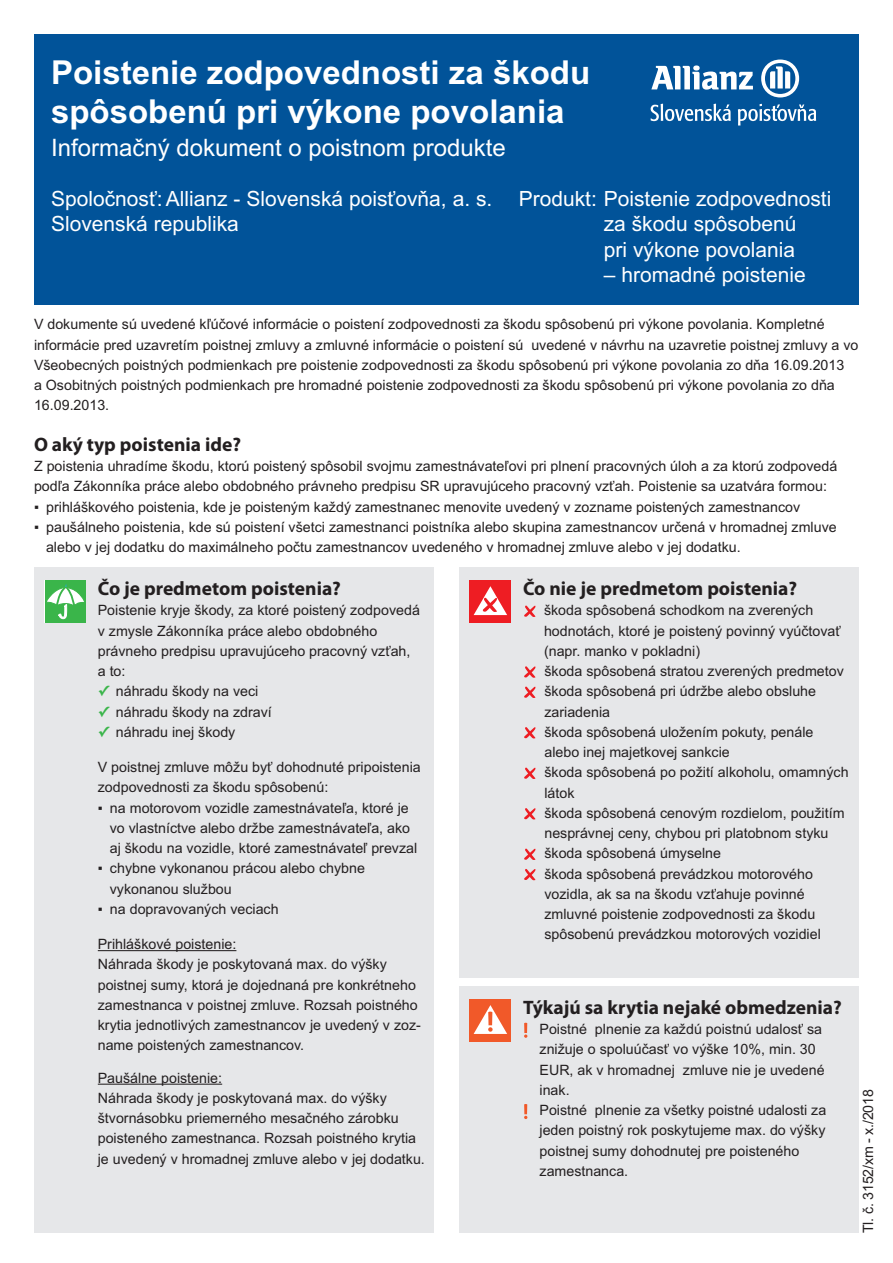
<style>
.page{position:relative;width:893px;height:1263px;background:#fff}
.page>*{position:absolute;margin:0;border:0;box-sizing:border-box;transform-origin:0 0}
.t1{font:700 33px/39.6px "Arial";color:#fff}
.t2{font:24px "Arial";color:#fff}
.t3{font:21px/25.2px "Arial";color:#fff}
.t4{font:700 19.5px "Myriad Pro";color:#231f20}
.t5{font:14.25px/20.2px "Arial";color:#231f20}
.s1{font-family:"Lucida Grande";font-weight:700;color:#3ab54a}
</style>
<div class="page">
<div style="left:34px;top:34px;width:825px;height:270px;background:#015399"></div>
<div style="left:34px;top:568px;width:400px;height:665px;background:#e6e7e9"></div>
<div style="left:459px;top:568px;width:400px;height:410px;background:#e6e7e9"></div>
<div style="left:459px;top:986px;width:400px;height:247px;background:#e6e7e9"></div>
<div style="left:45px;top:580px;width:41px;height:43px;background:#3ab54a"></div>
<svg style="left:47px;top:584px;width:37px;height:35px"></svg>
<div style="left:470px;top:580px;width:41px;height:43px;background:#ee1d23"></div>
<svg style="left:474px;top:586px;width:33px;height:29px"></svg>
<div style="left:470px;top:999px;width:41px;height:43px;background:#f15929"></div>
<svg style="left:474px;top:1005px;width:33px;height:29px"></svg>
<hr style="left:98px;top:950px;width:138px;height:1px;background:#231f20">
<hr style="left:98px;top:1084px;width:124px;height:1px;background:#231f20">
<svg style="left:524px;top:605px;width:11px;height:12px"></svg>
<svg style="left:524px;top:666px;width:11px;height:12px"></svg>
<svg style="left:524px;top:686px;width:11px;height:12px"></svg>
<svg style="left:524px;top:727px;width:11px;height:11px"></svg>
<svg style="left:524px;top:767px;width:11px;height:12px"></svg>
<svg style="left:524px;top:808px;width:11px;height:11px"></svg>
<svg style="left:524px;top:848px;width:11px;height:12px"></svg>
<svg style="left:524px;top:869px;width:11px;height:11px"></svg>
<svg style="left:524px;top:1023px;width:3px;height:15px"></svg>
<svg style="left:524px;top:1104px;width:3px;height:15px"></svg>
<svg style="left:651px;top:65px;width:102px;height:25px"></svg>
<svg style="left:761px;top:60px;width:38px;height:37px"></svg>
<svg style="left:651px;top:104px;width:80px;height:17px"></svg>
<svg style="left:738px;top:104px;width:78px;height:22px"></svg>
<h1 class="t1" style="left:51px;top:52px;width:541px">Poistenie zodpovednosti za škodu spôsobenú pri výkone povolania</h1>
<h2 class="t2" style="left:51px;top:134px;width:456px">Informačný dokument o poistnom produkte</h2>
<h3 class="t3" style="left:51px;top:186px;width:443px">Spoločnosť: Allianz - Slovenská poisťovňa, a. s.</h3>
<h3 class="t3" style="left:519px;top:186px;width:314px">Produkt: Poistenie zodpovednosti</h3>
<h3 class="t3" style="left:51px;top:212px;width:189px">Slovenská republika</h3>
<h3 class="t3" style="left:604px;top:212px;width:194px">za škodu spôsobenú pri výkone povolania</h3>
<h3 class="t3" style="left:604px;top:262px;width:203px">– hromadné poistenie</h3>
<p class="t5" style="left:34px;top:314px;width:826px">V dokumente sú uvedené kľúčové informácie o poistení zodpovednosti za škodu spôsobenú pri výkone povolania. Kompletné informácie pred uzavretím poistnej zmluvy a zmluvné informácie o poistení sú uvedené v návrhu na uzavretie poistnej zmluvy a vo Všeobecných poistných podmienkach pre poistenie zodpovednosti za škodu spôsobenú pri výkone povolania zo dňa 16.09.2013<br>a Osobitných poistných podmienkach pre hromadné poistenie zodpovednosti za škodu spôsobenú pri výkone povolania zo dňa 16.09.2013.</p>
<h3 class="t4" style="left:34px;top:433px;width:209px">O aký typ poistenia ide?</h3>
<p class="t5" style="left:34px;top:456px;width:805px">Z poistenia uhradíme škodu, ktorú poistený spôsobil svojmu zamestnávateľovi pri plnení pracovných úloh a za ktorú zodpovedá podľa Zákonníka práce alebo obdobného právneho predpisu SR upravujúceho pracovný vzťah. Poistenie sa uzatvára formou:</p>
<p class="t5" style="left:34px;top:496px;width:768px">▪ prihláškového poistenia, kde je poisteným každý zamestnanec menovite uvedený v zozname poistených zamestnancov</p>
<p class="t5" style="left:46px;top:517px;width:792px;text-indent:-12px">▪ paušálneho poistenia, kde sú poistení všetci zamestnanci poistníka alebo skupina zamestnancov určená v hromadnej zmluve alebo v jej dodatku do maximálneho počtu zamestnancov uvedeného v hromadnej zmluve alebo v jej dodatku.</p>
<h3 class="t4" style="left:98px;top:577px;width:245px">Čo je predmetom poistenia?</h3>
<p class="t5" style="left:98px;top:600px;width:324px">Poistenie kryje škody, za ktoré poistený zodpovedá v zmysle Zákonníka práce alebo obdobného právneho predpisu upravujúceho pracovný vzťah, a to:</p>
<p class="t5" style="left:98px;top:681px;width:162px"><span class="s1">✓</span> náhradu škody na veci</p>
<p class="t5" style="left:98px;top:701px;width:176px"><span class="s1">✓</span> náhradu škody na zdraví</p>
<p class="t5" style="left:98px;top:722px;width:139px"><span class="s1">✓</span> náhradu inej škody</p>
<p class="t5" style="left:98px;top:757px;width:324px">V poistnej zmluve môžu byť dohodnuté pripoistenia zodpovednosti za škodu spôsobenú:</p>
<p class="t5" style="left:110px;top:797px;width:309px;text-indent:-12px">▪ na motorovom vozidle zamestnávateľa, ktoré je vo vlastníctve alebo držbe zamestnávateľa, ako aj škodu na vozidle, ktoré zamestnávateľ prevzal</p>
<p class="t5" style="left:110px;top:858px;width:257px;text-indent:-12px">▪ chybne vykonanou prácou alebo chybne vykonanou službou</p>
<p class="t5" style="left:98px;top:899px;width:182px">▪ na dopravovaných veciach</p>
<p class="t5" style="left:98px;top:934px;width:325px">Prihláškové poistenie:<br>Náhrada škody je poskytovaná max. do výšky poistnej sumy, ktorá je dojednaná pre konkrétneho zamestnanca v poistnej zmluve. Rozsah poistného krytia jednotlivých zamestnancov je uvedený v zoz&shy;name poistených zamestnancov.</p>
<p class="t5" style="left:98px;top:1067px;width:329px">Paušálne poistenie:<br>Náhrada škody je poskytovaná max. do výšky štvornásobku priemerného mesačného zárobku poisteného zamestnanca. Rozsah poistného krytia je uvedený v hromadnej zmluve alebo v jej dodatku.</p>
<h3 class="t4" style="left:523px;top:577px;width:276px">Čo nie je predmetom poistenia?</h3>
<p class="t5" style="left:544px;top:600px;width:306px">škoda spôsobená schodkom na zverených hodnotách, ktoré je poistený povinný vyúčtovať (napr. manko v pokladni)<br>škoda spôsobená stratou zverených predmetov škoda spôsobená pri údržbe alebo obsluhe<br>za riadenia<br>škoda spôsobená uložením pokuty, penále alebo inej majetkovej sankcie<br>škoda spôsobená po požití alkoholu, omamných látok<br>škoda spôsobená cenovým rozdielom, použitím nesprávnej ceny, chybou pri platobnom styku škoda spôsobená úmyselne<br>škoda spôsobená prevádzkou motorového vozidla, ak sa na škodu vzťahuje povinné<br>zmluv né poistenie zodpovednosti za škodu spôsobenú prevádzkou motorových vozidiel</p>
<h3 class="t4" style="left:523px;top:996px;width:320px">Týkajú sa krytia nejaké obmedzenia?</h3>
<p class="t5" style="left:539px;top:1019px;width:288px">Poistné plnenie za každú poistnú udalosť sa znižuje o spoluúčasť vo výške 10%, min. 30<br>EUR, ak v hromadnej zmluve nie je uvedené inak.<br>Poistné plnenie za všetky poistné udalosti za jeden poistný rok poskytujeme max. do výšky poistnej sumy dohodnutej pre poisteného zamestnanca.</p>
<p class="t5" style="left:858px;top:1233px;width:145px;rotate:-90deg">Tl. č. 3152/xm - x./2018</p>
</div>
